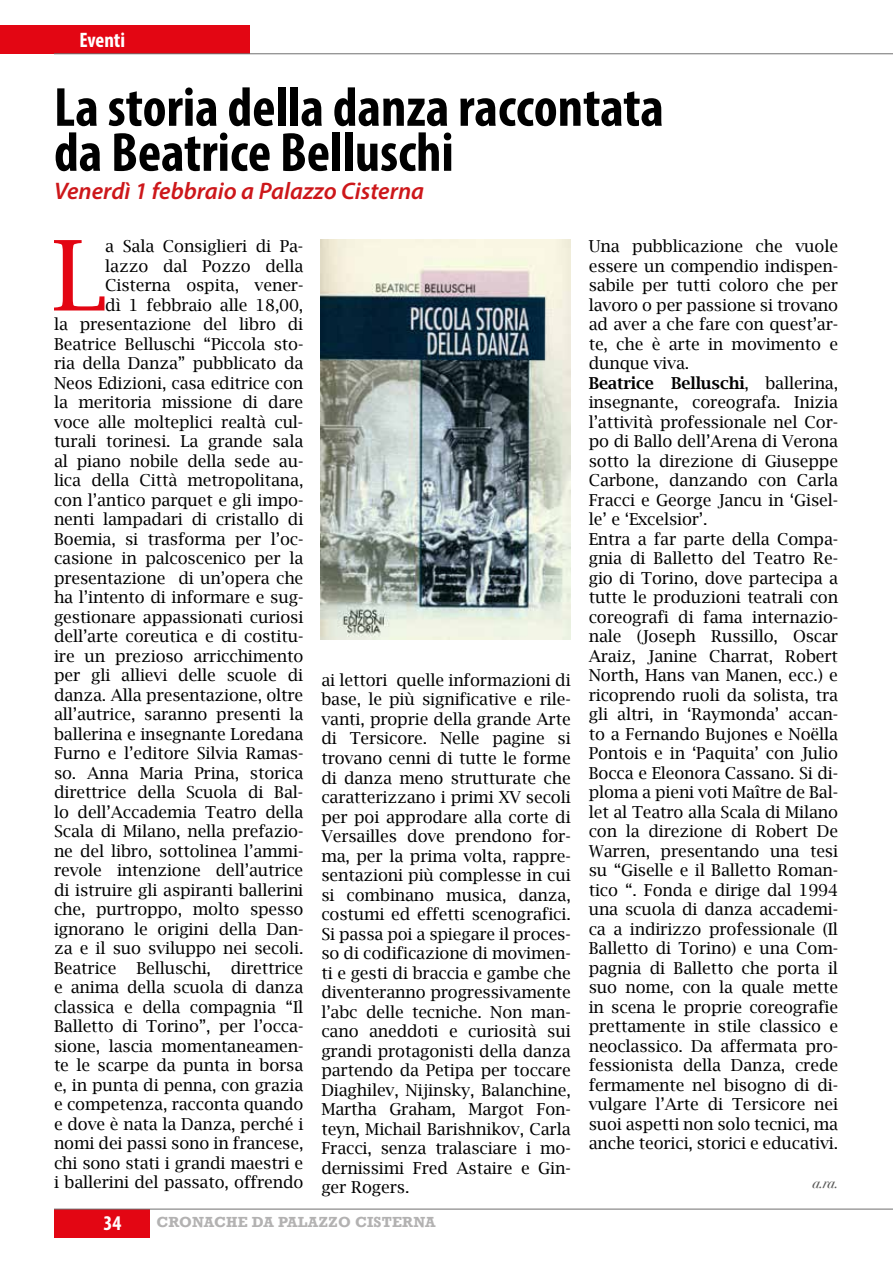
<style>
.page{position:relative;width:893px;height:1263px;background:#fff}
.page>*{position:absolute;margin:0;border:0;box-sizing:border-box;transform-origin:0 0}
.t1{font:97.5px "Lucida Bright";color:#e30613}
.t2{font:700 condensed 55.5px/45px "Myriad Pro";color:#000}
.t3{font:italic 600 24px "Myriad Pro";color:#cd171a}
.t4{font:700 condensed 21px "Myriad Pro";color:#fff}
.t5{font:16.5px/19.5px "Lucida Bright";letter-spacing:-.01em;color:#000;text-align:right}
.t6{font:700 15px "Rockwell";letter-spacing:.01em;color:#b3b2b2}
.t7{font:italic 15px "Bodoni Svty Two ITCTT";color:#575756}
.s1{font-weight:600}
</style>
<div class="page">
<div style="left:0;top:25px;width:250px;height:29px;background:#e30613"></div>
<hr style="left:54px;top:54px;width:839px;height:1px;background:#706f6f">
<div style="left:54px;top:1209px;width:96px;height:28px;background:#e30613"></div>
<hr style="left:54px;top:1209px;width:839px;height:1px;background:#706f6f">
<img style="left:321px;top:239px;width:250px;height:400px">
<p class="t4" style="left:80px;top:27px;width:47px">Eventi</p>
<h2 class="t2" style="left:54px;top:84px;width:611px">La storia della danza raccontata da Beatrice Belluschi</h2>
<h3 class="t3" style="left:54px;top:176px;width:372px">Venerdì 1 febbraio a Palazzo Cisterna</h3>
<p class="t5" style="left:54px;top:236px;width:251px">a Sala Consiglieri di Pa-<br>lazzo dal Pozzo della<br>Cisterna ospita, vener-<br>dì 1 febbraio alle 18,00,<br>la presentazione del libro di<br>Beatrice Belluschi “Piccola sto&shy;ria della Danza” pubblicato da<br>Neos Edizioni, casa editrice con la meritoria missione di dare voce alle molteplici realtà cul&shy;turali torinesi. La grande sala al piano nobile della sede au&shy;lica della Città metropolitana, con l’antico parquet e gli impo&shy;nenti lampadari di cristallo di<br>Boemia, si trasforma per l’oc&shy;casione in palcoscenico per la presentazione di un’opera che ha l’intento di informare e sug&shy;gestionare appassionati curiosi dell’arte coreutica e di costitu&shy;ire un prezioso arricchimento per gli allievi delle scuole di danza. Alla presentazione, oltre all’autrice, saranno presenti la ballerina e insegnante Loredana<br>Furno e l’editore Silvia Ramas&shy;so. Anna Maria Prina, storica direttrice della Scuola di Bal&shy;lo dell’Accademia Teatro della<br>Scala di Milano, nella prefazio&shy;ne del libro, sottolinea l’ammi&shy;revole intenzione dell’autrice di istruire gli aspiranti ballerini che, purtroppo, molto spesso ignorano le origini della Dan&shy;za e il suo sviluppo nei secoli.<br>Beatrice Belluschi, direttrice e anima della scuola di danza classica e della compagnia “Il<br>Balletto di Torino”, per l’occa&shy;sione, lascia momentaneamen&shy;te le scarpe da punta in borsa e, in punta di penna, con grazia e competenza, racconta quando e dove è nata la Danza, perché i nomi dei passi sono in francese, chi sono stati i grandi maestri e i ballerini del passato, offrendo</p>
<h1 class="t1" style="left:52px;top:220px;width:56px">L</h1>
<p class="t5" style="left:321px;top:670px;width:251px;text-align:justify">ai lettori quelle informazioni di base, le più significative e rile&shy;vanti, proprie della grande Arte di Tersicore. Nelle pagine si trovano cenni di tutte le forme di danza meno strutturate che caratterizzano i primi XV secoli per poi approdare alla corte di Versailles dove prendono for&shy;ma, per la prima volta, rappre&shy;sentazioni più complesse in cui si combinano musica, danza, costumi ed effetti scenografici.<br>Si passa poi a spiegare il proces&shy;so di codificazione di movimen&shy;ti e gesti di braccia e gambe che diventeranno progressivamente l’abc delle tecniche. Non man&shy;cano aneddoti e curiosità sui grandi protagonisti della danza partendo da Petipa per toccare Diaghilev, Nijinsky, Balanchine, Martha Graham, Margot Fon&shy;teyn, Michail Barishnikov, Carla Fracci, senza tralasciare i mo&shy;dernissimi Fred Astaire e Gin&shy;ger Rogers.</p>
<p class="t4" style="left:104px;top:1210px;width:19px">34</p>
<p class="t6" style="left:156px;top:1213px;width:281px">CRONACHE DA PALAZZO CISTERNA</p>
<p class="t5" style="left:589px;top:237px;width:251px;text-align:left">Una pubblicazione che vuole essere un compendio indispen&shy;sabile per tutti coloro che per lavoro o per passione si trovano ad aver a che fare con quest’ar&shy;te, che è arte in movimento e dunque viva.<br><span class="s1">Beatrice Belluschi</span>, ballerina, insegnante, coreografa. Inizia l’attività professionale nel Cor&shy;po di Ballo dell’Arena di Verona sotto la direzione di Giuseppe<br>Carbone, danzando con Carla<br>Fracci e George Jancu in ‘Gisel&shy;le’ e ‘Excelsior’.<br>Entra a far parte della Compa&shy;gnia di Balletto del Teatro Re&shy;gio di Torino, dove partecipa a tutte le produzioni teatrali con coreografi di fama internazio&shy;nale (Joseph Russillo, Oscar<br>Araiz, Janine Charrat, Robert<br>North, Hans van Manen, ecc.) e ricoprendo ruoli da solista, tra gli altri, in ‘Raymonda’ accan&shy;to a Fernando Bujones e Noëlla<br>Pontois e in ‘Paquita’ con Julio<br>Bocca e Eleonora Cassano. Si di&shy;ploma a pieni voti Maître de Bal&shy;let al Teatro alla Scala di Milano con la direzione di Robert De<br>Warren, presentando una tesi su “Giselle e il Balletto Roman&shy;tico “. Fonda e dirige dal 1994 una scuola di danza accademi&shy;ca a indirizzo professionale (Il<br>Balletto di Torino) e una Com&shy;pagnia di Balletto che porta il suo nome, con la quale mette in scena le proprie coreografie prettamente in stile classico e neoclassico. Da affermata pro&shy;fessionista della Danza, crede fermamente nel bisogno di di&shy;vulgare l’Arte di Tersicore nei suoi aspetti non solo tecnici, ma anche teorici, storici e educativi.</p>
<p class="t7" style="left:812px;top:1170px;width:27px">a.ra.</p>
</div>
